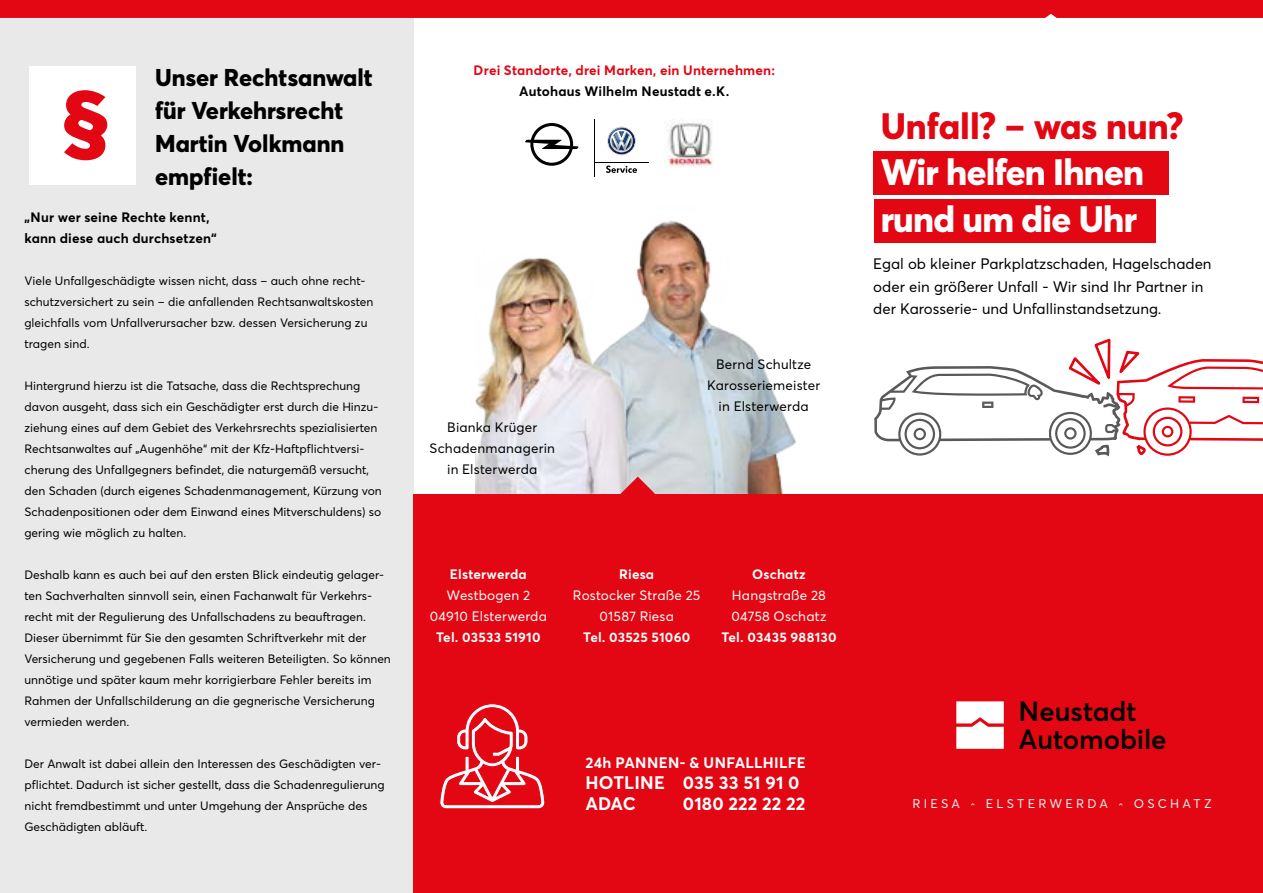
<style>
.page{position:relative;width:1263px;height:893px;background:#fff}
.page>*{position:absolute;margin:0;border:0;box-sizing:border-box;transform-origin:0 0}
.t1{font:800 83.25px "Averta Std";color:#e30613;scale:1.12 1}
.t2{font:800 36.3px/46.8px "Averta Std";letter-spacing:-.02em;color:#fff}
.t3{font:800 36.3px "Averta Std";color:#e30613}
.t4{font:600 27.3px/28.2px "Averta Std";color:#000}
.t5{font:800 24px/33px "Averta Std";color:#000}
.t6{font:700 18px/21px "Averta Std";letter-spacing:.005em;color:#fff}
.t7{font:15px/22.5px "Averta Std";color:#000}
.t8{font:700 15px "Averta Std";letter-spacing:.02em;color:#fff}
.t9{font:13.5px/21px "Averta Std";letter-spacing:.015em;color:#000;text-align:center}
.t10{font:13.5px/21px "Averta Std";letter-spacing:.015em;color:#fff;text-align:center}
.t11{font:700 13.5px/21px "Averta Std";letter-spacing:.015em;color:#000}
.t12{font:700 13.5px "Averta Std";letter-spacing:.015em;color:#fff}
.t13{font:700 13.5px "Averta Std";letter-spacing:.015em;color:#e30613}
.t14{font:12.45px "Averta Std";letter-spacing:.26em;color:#ededed}
.t15{font:12px/21px "Averta Std";color:#000}
</style>
<div class="page">
<div style="left:0;top:13px;width:413px;height:880px;background:#e9e9e9"></div>
<img style="left:628px;top:220px;width:171px;height:275px">
<img style="left:475px;top:258px;width:153px;height:237px">
<div style="left:413px;top:495px;width:850px;height:398px;background:#e30613"></div>
<div style="left:873px;top:151px;width:296px;height:43px;background:#e30613"></div>
<div style="left:874px;top:199px;width:281px;height:44px;background:#e30613"></div>
<svg style="left:956px;top:701px;width:48px;height:48px"></svg>
<svg style="left:874px;top:338px;width:389px;height:157px"></svg>
<svg style="left:621px;top:477px;width:34px;height:18px"></svg>
<div style="left:594px;top:119px;width:54px;height:58px;background:#000"></div>
<div style="left:595px;top:163px;width:53px;height:14px;background:#fff"></div>
<div style="left:595px;top:120px;width:53px;height:42px;background:#fff"></div>
<svg style="left:606px;top:166px;width:31px;height:7px"></svg>
<svg style="left:607px;top:127px;width:29px;height:28px"></svg>
<img style="left:664px;top:121px;width:49px;height:47px">
<svg style="left:525px;top:123px;width:53px;height:43px"></svg>
<svg style="left:439px;top:703px;width:106px;height:106px"></svg>
<div style="left:0;top:0;width:1263px;height:18px;background:#e30613"></div>
<div style="left:30px;top:67px;width:106px;height:118px;background:#fff"></div>
<h3 class="t5" style="left:155px;top:61px;width:219px">Unser Rechtsanwalt für Verkehrsrecht<br>Martin Volkmann empfielt:</h3>
<p class="t11" style="left:24px;top:207px;width:194px">„Nur wer seine Rechte kennt, kann diese auch durchsetzen“</p>
<p class="t15" style="left:24px;top:270px;width:350px">Viele Unfallgeschädigte wissen nicht, dass – auch ohne recht&shy;schutzversichert zu sein – die anfallenden Rechtsanwaltskosten gleichfalls vom Unfallverursacher bzw. dessen Versicherung zu tragen sind.</p>
<p class="t15" style="left:24px;top:375px;width:359px">Hintergrund hierzu ist die Tatsache, dass die Rechtsprechung davon ausgeht, dass sich ein Geschädigter erst durch die Hinzu&shy;ziehung eines auf dem Gebiet des Verkehrsrechts spezialisierten Rechtsanwaltes auf „Augenhöhe“ mit der Kfz-Haftpflichtversi&shy;cherung des Unfallgegners befindet, die naturgemäß versucht, den Schaden (durch eigenes Schadenmanagement, Kürzung von Schadenpositionen oder dem Einwand eines Mitverschuldens) so gering wie möglich zu halten.</p>
<p class="t15" style="left:24px;top:564px;width:368px">Deshalb kann es auch bei auf den ersten Blick eindeutig gelager&shy;ten Sachverhalten sinnvoll sein, einen Fachanwalt für Verkehrs&shy;recht mit der Regulierung des Unfallschadens zu beauftragen.<br>Dieser übernimmt für Sie den gesamten Schriftverkehr mit der Versicherung und gegebenen Falls weiteren Beteiligten. So können unnötige und später kaum mehr korrigierbare Fehler bereits im Rahmen der Unfallschilderung an die gegnerische Versicherung vermieden werden.</p>
<p class="t15" style="left:24px;top:753px;width:362px">Der Anwalt ist dabei allein den Interessen des Geschädigten ver&shy;pflichtet. Dadurch ist sicher gestellt, dass die Schadenregulierung nicht fremdbestimmt und unter Umgehung der Ansprüche des Geschädigten abläuft.</p>
<h1 class="t1" style="left:60px;top:65px;width:47px">§</h1>
<p class="t13" style="left:474px;top:62px;width:303px">Drei Standorte, drei Marken, ein Unternehmen:</p>
<p class="t11" style="left:519px;top:81px;width:212px">Autohaus Wilhelm Neustadt e.K.</p>
<p class="t9" style="left:430px;top:417px;width:127px">Bianka Krüger<br>Schadenmanagerin in Elsterwerda</p>
<p class="t9" style="left:707px;top:354px;width:115px">Bernd Schultze<br>Karosseriemeister in Elsterwerda</p>
<p class="t12" style="left:450px;top:566px;width:78px">Elsterwerda</p>
<p class="t10" style="left:430px;top:585px;width:119px">Westbogen 2<br>04910 Elsterwerda</p>
<p class="t12" style="left:436px;top:629px;width:106px">Tel. 03533 51910</p>
<p class="t12" style="left:619px;top:566px;width:36px">Riesa</p>
<p class="t10" style="left:573px;top:585px;width:129px">Rostocker Straße 25<br>01587 Riesa</p>
<p class="t12" style="left:583px;top:629px;width:109px">Tel. 03525 51060</p>
<p class="t12" style="left:752px;top:566px;width:55px">Oschatz</p>
<p class="t10" style="left:731px;top:585px;width:97px;text-align:left">Hangstraße 28<br>04758 Oschatz</p>
<p class="t12" style="left:721px;top:629px;width:117px">Tel. 03435 988130</p>
<p class="t8" style="left:585px;top:753px;width:222px">24h PANNEN- &amp; UNFALLHILFE</p>
<h3 class="t6" style="left:585px;top:772px;width:216px">HOTLINE 035 33 51 91 0<br>ADAC</h3>
<h3 class="t6" style="left:683px;top:793px;width:124px">0180 222 22 22</h3>
<h2 class="t3" style="left:881px;top:102px;width:304px">Unfall? – was nun?</h2>
<h2 class="t2" style="left:881px;top:149px;width:265px">Wir helfen Ihnen rund um die Uhr</h2>
<p class="t7" style="left:873px;top:252px;width:340px">Egal ob kleiner Parkplatzschaden, Hagelschaden oder ein größerer Unfall - Wir sind Ihr Partner in der Karosserie- und Unfallinstandsetzung.</p>
<h3 class="t4" style="left:1018px;top:697px;width:150px">Neustadt<br>Automobile</h3>
<p class="t14" style="left:912px;top:796px;width:301px">RIESA ˆ ELSTERWERDA ˆ OSCHATZ</p>
</div>
